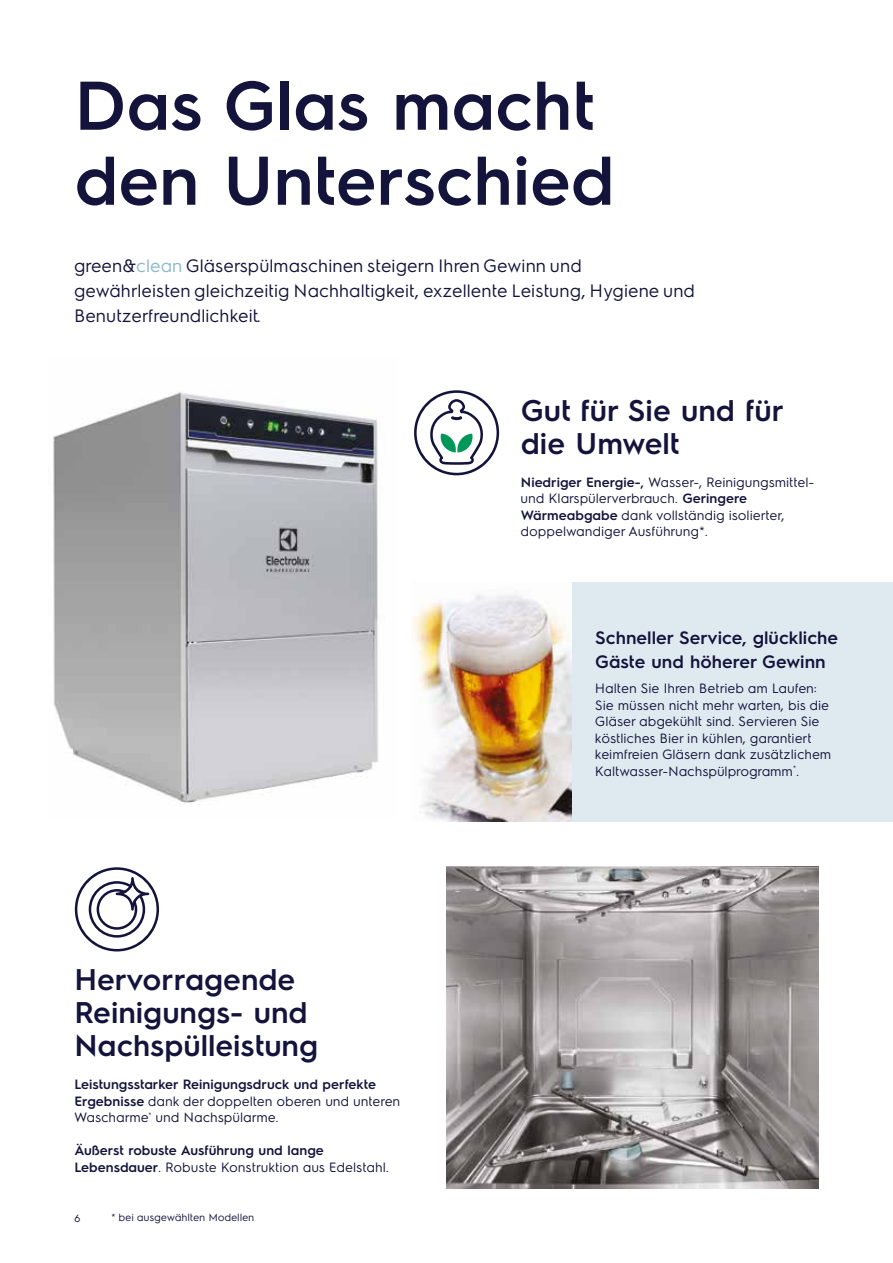
<style>
.page{position:relative;width:893px;height:1263px;background:#fff}
.page>*{position:absolute;margin:0;border:0;box-sizing:border-box;transform-origin:0 0}
.t1{font:600 69px/75px "Electrolux Sans";color:#14133b}
.t2{font:600 30px/33px "Electrolux Sans";color:#14133b}
.t3{font:18px/24.8px "Electrolux Sans";color:#14133b}
.t4{font:600 18px/24.8px "Electrolux Sans";color:#14133b}
.t5{font:13.5px/16.5px "Electrolux Sans";color:#14133b}
.t6{font:600 13.5px/16.5px "Electrolux Sans";color:#14133b}
.t7{font:10.5px "Electrolux Sans";color:#14133b}
.s1{color:#89b9cd}
.s2{font-weight:600}
.s3{font-weight:400}
</style>
<div class="page">
<svg style="left:414px;top:390px;width:85px;height:85px"></svg>
<img style="left:446px;top:867px;width:373px;height:321px">
<svg style="left:75px;top:867px;width:84px;height:84px"></svg>
<div style="left:411px;top:582px;width:482px;height:239px;background:#deeaf0"></div>
<img style="left:411px;top:582px;width:161px;height:239px">
<img style="left:53px;top:392px;width:326px;height:411px">
<h1 class="t1" style="left:74px;top:64px;width:542px">Das Glas macht den Unterschied</h1>
<h3 class="t3" style="left:74px;top:253px;width:622px">green&amp;<span class="s1">clean</span> Gläserspülmaschinen steigern Ihren Gewinn und gewährleisten gleichzeitig Nachhaltigkeit, exzellente Leistung, Hygiene und<br>Benutzerfreundlichkeit.</h3>
<h2 class="t2" style="left:521px;top:392px;width:265px">Gut für Sie und für die Umwelt</h2>
<p class="t5" style="left:521px;top:473px;width:295px"><span class="s2">Niedriger Energie-,</span> Wasser-, Reinigungsmittel&shy;und Klarspülerverbrauch. <span class="s2">Geringere Wärmeabgabe</span> dank vollständig isolierter, doppelwandiger Ausführung*.</p>
<h2 class="t2" style="left:74px;top:961px;width:245px">Hervorragende<br>Reinigungs- und<br>Nachspülleistung</h2>
<p class="t5" style="left:74px;top:1075px;width:328px"><span class="s2">Leistungsstarker Reinigungsdruck und perfekte<br>Ergebnisse</span> dank der doppelten oberen und unteren<br>Wascharme<sup>*</sup> und Nachspülarme.</p>
<p class="t6" style="left:74px;top:1141px;width:316px">Äußerst robuste Ausführung und lange<br>Lebensdauer<span class="s3">. Robuste Konstruktion aus Edelstahl.</span></p>
<p class="t7" style="left:74px;top:1210px;width:8px">6</p>
<p class="t7" style="left:111px;top:1210px;width:145px">* bei ausgewählten Modellen</p>
<h3 class="t4" style="left:595px;top:624px;width:244px">Schneller Service, glückliche<br>Gäste und höherer Gewinn</h3>
<p class="t5" style="left:595px;top:679px;width:238px">Halten Sie Ihren Betrieb am Laufen:<br>Sie müssen nicht mehr warten, bis die Gläser abgekühlt sind. Servieren Sie köstliches Bier in kühlen, garantiert keimfreien Gläsern dank zusätzlichem Kaltwasser-Nachspülprogramm<sup>*</sup>.</p>
</div>
